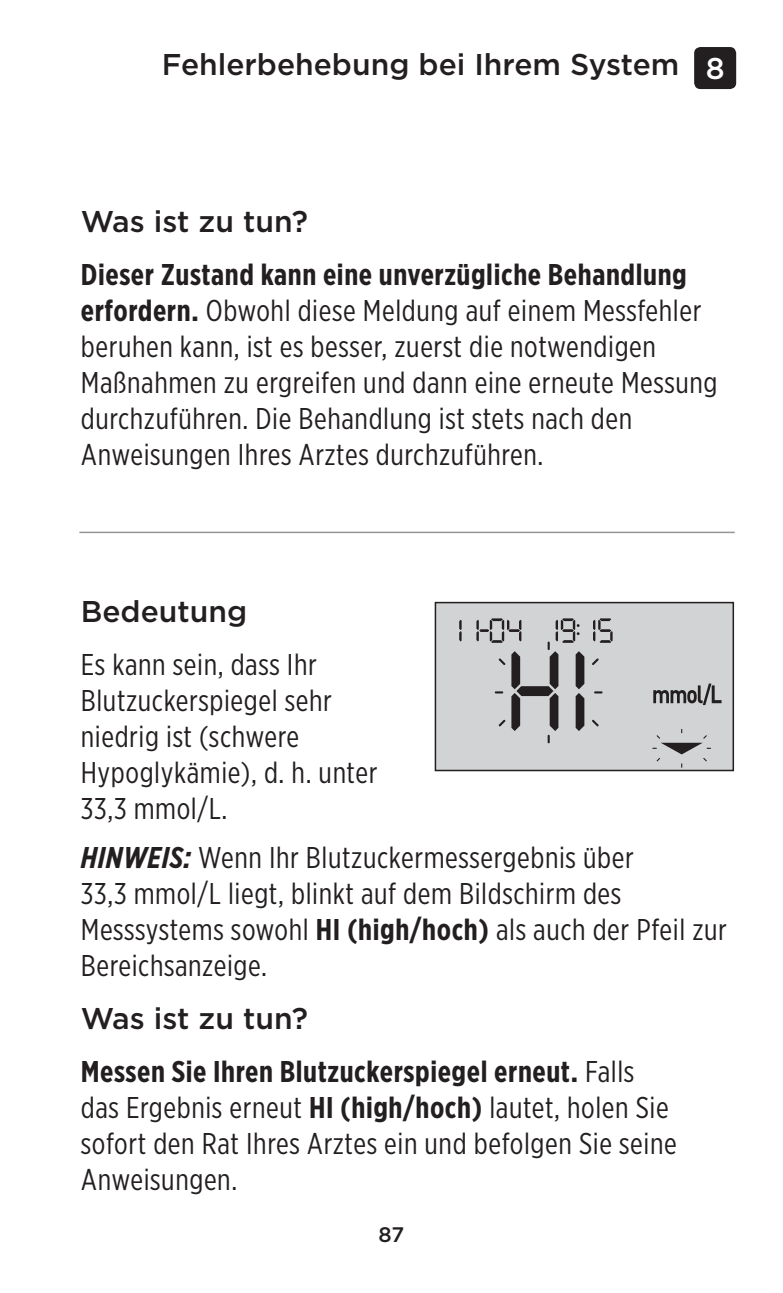
<style>
.page{position:relative;width:783px;height:1293px;background:#fff}
.page>*{position:absolute;margin:0;border:0;box-sizing:border-box;transform-origin:0 0}
.t1{font:30px/36px "Gotham X Narrow";letter-spacing:.02em;color:#231f20}
.t2{font:500 30px "Gotham";color:#231f20}
.t3{font:500 21px "Gotham";color:#231f20}
.s1{color:#fff}
.s2{font-weight:700}
.s3{font-weight:700;font-style:italic}
</style>
<div class="page">
<svg style="left:79px;top:47px;width:658px;height:725px"></svg>
<p class="t2" style="left:162px;top:45px;width:564px">Fehlerbehebung bei Ihrem System <span class="s1">8</span></p>
<p class="t2" style="left:81px;top:202px;width:228px">Was ist zu tun?</p>
<p class="t1" style="left:81px;top:256px;width:638px"><span class="s2">Dieser Zustand kann eine unverzügliche Behandlung erfordern.</span> Obwohl diese Meldung auf einem Messfehler beruhen kann, ist es besser, zuerst die notwendigen Maßnahmen zu ergreifen und dann eine erneute Messung durchzuführen. Die Behandlung ist stets nach den Anweisungen Ihres Arztes durchzuführen.</p>
<p class="t2" style="left:81px;top:591px;width:168px">Bedeutung</p>
<p class="t1" style="left:81px;top:645px;width:298px">Es kann sein, dass Ihr<br>Blutzuckerspiegel sehr niedrig ist (schwere<br>Hypoglykämie), d. h. unter<br>33,3 mmol/L.</p>
<p class="t1" style="left:81px;top:839px;width:647px"><span class="s3">HINWEIS:</span> Wenn Ihr Blutzuckermessergebnis über<br>33,3 mmol/L liegt, blinkt auf dem Bildschirm des Messsystems sowohl <span class="s2">HI (high/hoch)</span> als auch der Pfeil zur Bereichsanzeige.</p>
<p class="t2" style="left:81px;top:999px;width:228px">Was ist zu tun?</p>
<p class="t1" style="left:81px;top:1053px;width:597px"><span class="s2">Messen Sie Ihren Blutzuckerspiegel erneut.</span> Falls das Ergebnis erneut <span class="s2">HI (high/hoch)</span> lautet, holen Sie sofort den Rat Ihres Arztes ein und befolgen Sie seine Anweisungen.</p>
<p class="t3" style="left:378px;top:1220px;width:27px">87</p>
</div>
